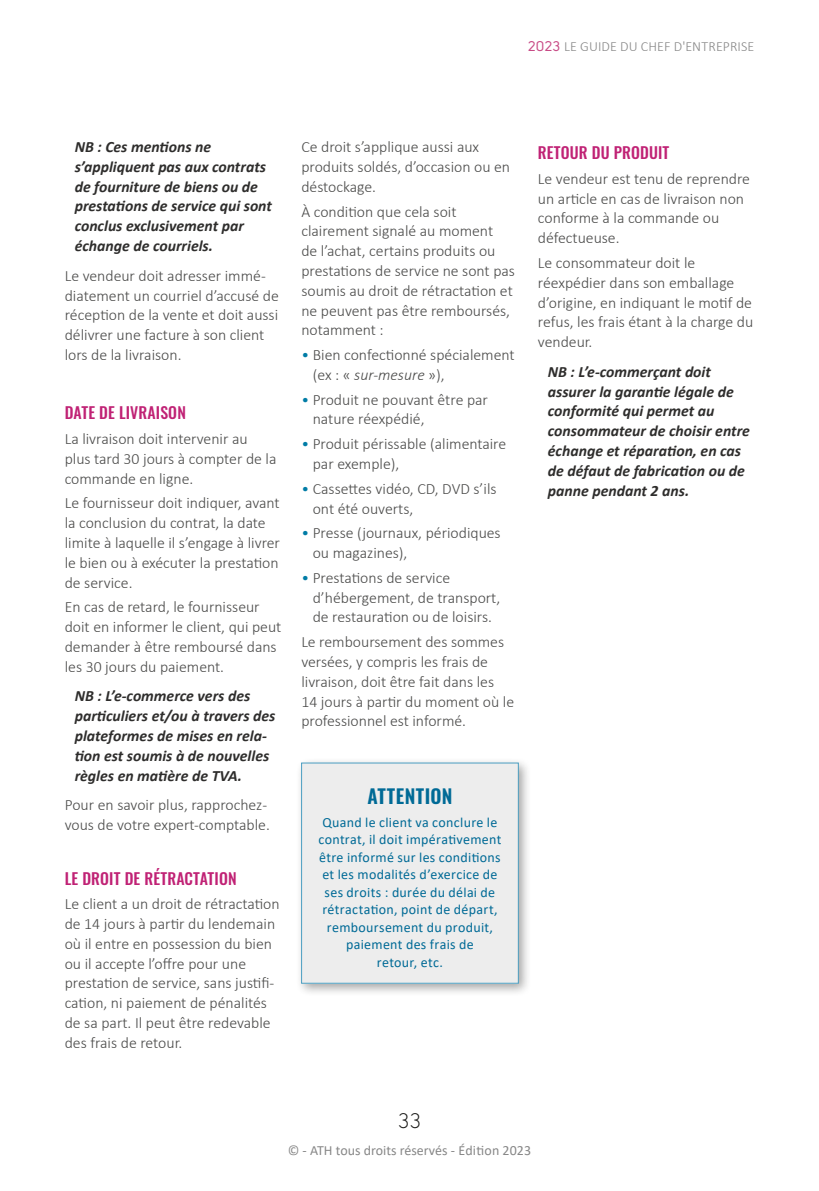
<style>
.page{position:relative;width:819px;height:1191px;background:#fff}
.page>*{position:absolute;margin:0;border:0;box-sizing:border-box;transform-origin:0 0}
.t1{font:21px "Solomon Sans Book";color:#1d1d1b}
.t2{font:600 19.25px "Oswald";letter-spacing:.025em;color:#006a96}
.t3{font:300 15.75px/19.8px "Calibri";color:#4a4a49}
.t4{font:italic 700 15.75px/19.8px "Calibri";color:#2e2d2c}
.t5{font:500 15.75px "Oswald";letter-spacing:.01em;color:#c02275}
.t6{font:14px/17.5px "Calibri";letter-spacing:.02em;color:#006a96;text-align:center}
.t7{font:14px "Calibri";color:#878787}
.t8{font:300 14px "Calibri";letter-spacing:.005em;color:#878787}
.s1{font-family:"Solomon Sans Normal";font-weight:400;color:#c84b86}
.s2{color:#007ca6}
.s3{font-style:italic}
</style>
<div class="page">
<div style="left:295px;top:757px;width:236px;height:239px;background:#1d1d1b;opacity:.4"></div>
<div style="left:301px;top:763px;width:217px;height:220px;background:#ededed"></div>
<p class="t8" style="left:527px;top:38px;width:228px"><span class="s1">2023</span> LE GUIDE DU CHEF D'ENTREPRISE</p>
<p class="t4" style="left:75px;top:136px;width:199px">NB : Ces mentions ne s’appliquent pas aux contrats de fourniture de biens ou de prestations de service qui sont conclus exclusivement par échange de courriels.</p>
<p class="t3" style="left:65px;top:265px;width:215px">Le vendeur doit adresser immé&shy;diatement un courriel d’accusé de réception de la vente et doit aussi délivrer une facture à son client lors de la livraison.</p>
<p class="t5" style="left:65px;top:399px;width:123px">DATE DE LIVRAISON</p>
<p class="t3" style="left:65px;top:429px;width:213px">La livraison doit intervenir au plus tard 30 jours à compter de la commande en ligne.</p>
<p class="t3" style="left:65px;top:493px;width:217px">Le fournisseur doit indiquer, avant la conclusion du contrat, la date limite à laquelle il s’engage à livrer le bien ou à exécuter la prestation de service.</p>
<p class="t3" style="left:65px;top:597px;width:218px">En cas de retard, le fournisseur doit en informer le client, qui peut demander à être remboursé dans les 30 jours du paiement.</p>
<p class="t4" style="left:75px;top:685px;width:202px">NB : L’e-commerce vers des particuliers et/ou à travers des plateformes de mises en rela&shy;tion est soumis à de nouvelles règles en matière de TVA.</p>
<p class="t3" style="left:65px;top:795px;width:207px">Pour en savoir plus, rapprochez&shy;vous de votre expert-comptable.</p>
<p class="t5" style="left:65px;top:864px;width:173px">LE DROIT DE RÉTRACTATION</p>
<p class="t3" style="left:65px;top:894px;width:216px">Le client a un droit de rétractation de 14 jours à partir du lendemain où il entre en possession du bien ou il accepte l’offre pour une prestation de service, sans justifi&shy;cation, ni paiement de pénalités de sa part. Il peut être redevable des frais de retour.</p>
<p class="t3" style="left:301px;top:137px;width:210px">Ce droit s’applique aussi aux produits soldés, d’occasion ou en déstockage.</p>
<p class="t3" style="left:301px;top:201px;width:215px">À condition que cela soit clairement signalé au moment<br>de l’achat, certains produits ou prestations de service ne sont pas soumis au droit de rétractation et ne peuvent pas être remboursés, notamment :</p>
<p class="t3" style="left:313px;top:345px;width:203px;text-indent:-11px"><span class="s2">•</span> Bien confectionné spécialement (ex : « <span class="s3">sur-mesure</span> »),</p>
<p class="t3" style="left:313px;top:389px;width:177px;text-indent:-11px"><span class="s2">•</span> Produit ne pouvant être par nature réexpédié,</p>
<p class="t3" style="left:313px;top:434px;width:195px;text-indent:-11px"><span class="s2">•</span> Produit périssable (alimentaire par exemple),</p>
<p class="t3" style="left:313px;top:478px;width:185px;text-indent:-11px"><span class="s2">•</span> Cassettes vidéo, CD, DVD s’ils ont été ouverts,</p>
<p class="t3" style="left:313px;top:523px;width:189px;text-indent:-11px"><span class="s2">•</span> Presse (journaux, périodiques ou magazines),</p>
<p class="t3" style="left:313px;top:567px;width:189px;text-indent:-11px"><span class="s2">•</span> Prestations de service d’hébergement, de transport, de restauration ou de loisirs.</p>
<p class="t3" style="left:301px;top:632px;width:214px">Le remboursement des sommes versées, y compris les frais de livraison, doit être fait dans les<br>14 jours à partir du moment où le professionnel est informé.</p>
<p class="t2" style="left:367px;top:779px;width:87px">ATTENTION</p>
<p class="t6" style="left:318px;top:813px;width:184px">Quand le client va conclure le contrat, il doit impérativement être informé sur les conditions et les modalités d’exercice de ses droits : durée du délai de rétractation, point de départ, remboursement du produit, paiement des frais de<br>retour, etc.</p>
<p class="t5" style="left:538px;top:139px;width:133px">RETOUR DU PRODUIT</p>
<p class="t3" style="left:538px;top:169px;width:213px">Le vendeur est tenu de reprendre un article en cas de livraison non conforme à la commande ou défectueuse.</p>
<p class="t3" style="left:538px;top:253px;width:217px">Le consommateur doit le réexpédier dans son emballage d’origine, en indiquant le motif de refus, les frais étant à la charge du vendeur.</p>
<p class="t4" style="left:548px;top:361px;width:203px">NB : L’e-commerçant doit assurer la garantie légale de conformité qui permet au consommateur de choisir entre échange et réparation, en cas de défaut de fabrication ou de panne pendant 2 ans.</p>
<h1 class="t1" style="left:397px;top:1109px;width:25px">33</h1>
<p class="t7" style="left:288px;top:1140px;width:245px">© - ATH tous droits réservés - Édition 2023</p>
</div>
